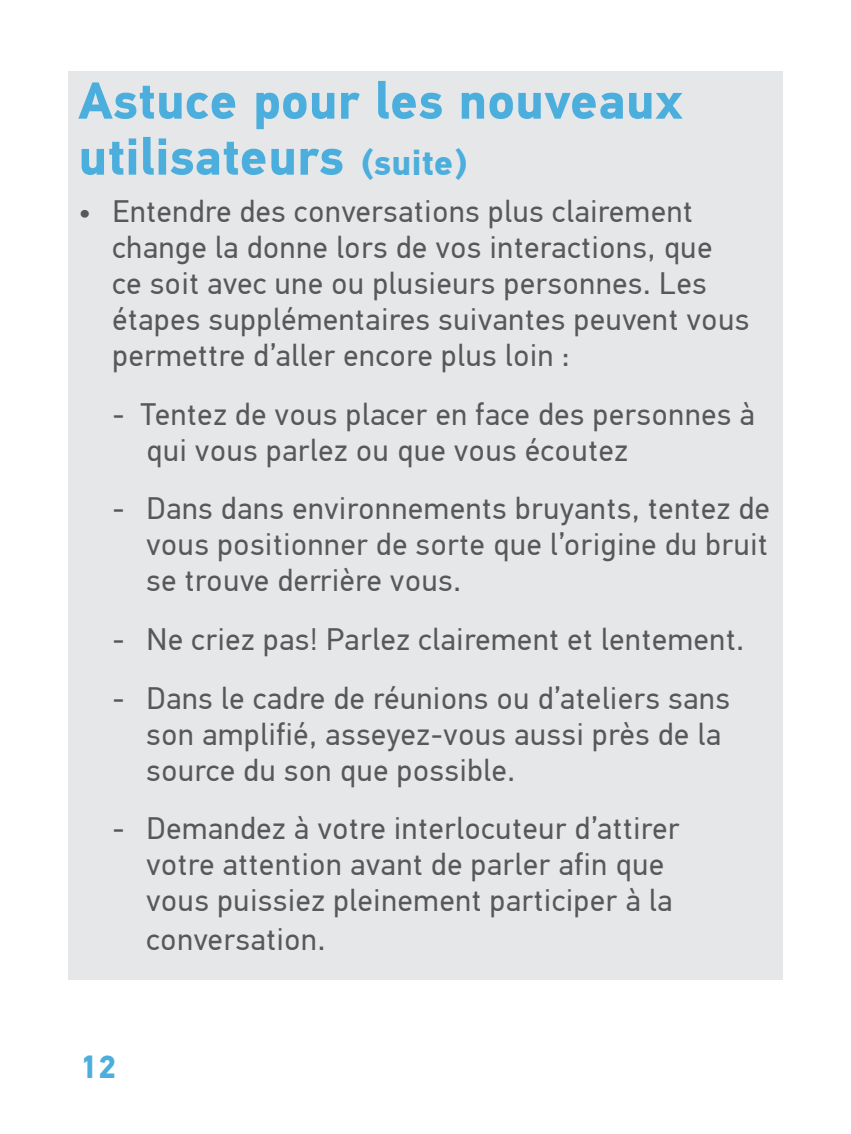
<style>
.page{position:relative;width:851px;height:1134px;background:#fff}
.page>*{position:absolute;margin:0;border:0;box-sizing:border-box;transform-origin:0 0}
.t1{font:700 52px/56px "PF Din Text Pro";letter-spacing:.01em;color:#4caedd}
.t2{font:700 32px "PF Din Text Pro";color:#4caedd}
.t3{font:31.2px/36px "PF Din Text Pro";letter-spacing:.025em;color:#57585a}
.s1{font-size:36px}
</style>
<div class="page">
<div style="left:68px;top:72px;width:714px;height:908px;background:#e6e7e9"></div>
<h1 class="t1" style="left:78px;top:74px;width:606px">Astuce pour les nouveaux utilisateurs <span class="s1">(suite)</span></h1>
<p class="t3" style="left:112px;top:194px;width:638px;text-indent:-34px">• Entendre des conversations plus clairement change la donne lors de vos interactions, que<br>ce soit avec une ou plusieurs personnes. Les étapes supplémentaires suivantes peuvent vous permettre d’aller encore plus loin :</p>
<p class="t3" style="left:146px;top:396px;width:610px;text-indent:-34px">- Tentez de vous placer en face des personnes à qui vous parlez ou que vous écoutez</p>
<p class="t3" style="left:146px;top:491px;width:624px;text-align:justify;text-indent:-34px">- Dans dans environnements bruyants, tentez de vous positionner de sorte que l’origine du bruit se trouve derrière vous.</p>
<p class="t3" style="left:112px;top:622px;width:633px">- Ne criez pas! Parlez clairement et lentement.</p>
<p class="t3" style="left:146px;top:680px;width:584px;text-indent:-34px">- Dans le cadre de réunions ou d’ateliers sans son amplifié, asseyez-vous aussi près de la source du son que possible.</p>
<p class="t3" style="left:146px;top:811px;width:534px;text-indent:-34px">- Demandez à votre interlocuteur d’attirer votre attention avant de parler afin que vous puissiez pleinement participer à la conversation.</p>
<p class="t2" style="left:79px;top:1048px;width:38px">12</p>
</div>
